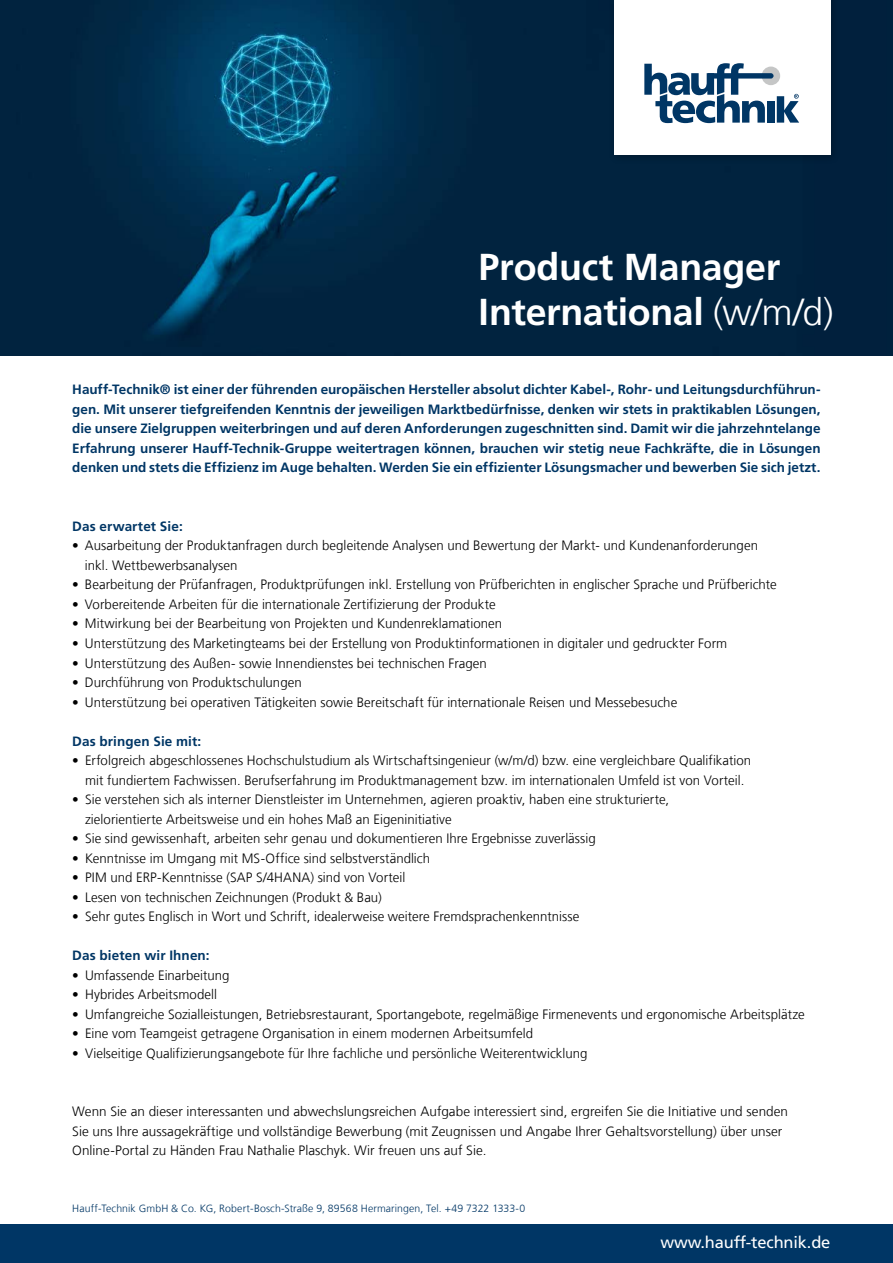
<style>
.page{position:relative;width:893px;height:1263px;background:#fff}
.page>*{position:absolute;margin:0;border:0;box-sizing:border-box;transform-origin:0 0}
.Head{font:700 37.5px "Frutigerfor Hauff";letter-spacing:-.01em;color:#fff}
.t1{font:16.5px "Frutigerfor Hauff";letter-spacing:-.01em;color:#fff}
.Mengentext{font:300 13.5px/19.5px "Frutigerfor Hauff";letter-spacing:.005em;color:#000}
.Einleitungstext{font:700 13.5px/19.5px "Frutigerfor Hauff";letter-spacing:.005em;color:#003665;text-align:justify}
.t2{font:300 10.5px "Frutigerfor Hauff";letter-spacing:.01em;color:#003665}
.s1{font-weight:300}
</style>
<div class="page">
<img style="left:0;top:0;width:893px;height:355px">
<div style="left:608px;top:0;width:233px;height:165px;background:#000;opacity:.25"></div>
<div style="left:614px;top:0;width:216px;height:154px;background:#fff"></div>
<svg style="left:644px;top:63px;width:155px;height:60px"></svg>
<div style="left:0;top:1225px;width:893px;height:38px;background:#003665"></div>
<p class="Head" style="left:479px;top:244px;width:303px">Product Manager</p>
<p class="Head" style="left:479px;top:289px;width:356px">International <span class="s1">(w/m/d)</span></p>
<p class="Einleitungstext" style="left:72px;top:380px;width:750px">Hauff-Technik® ist einer der führenden europäischen Hersteller absolut dichter Kabel-, Rohr- und Leitungsdurchführun&shy;gen. Mit unserer tiefgreifenden Kenntnis der jeweiligen Marktbedürfnisse, denken wir stets in praktikablen Lösungen, die unsere Zielgruppen weiterbringen und auf deren Anforderungen zugeschnitten sind. Damit wir die jahrzehntelange Erfahrung unserer Hauff-Technik-Gruppe weitertragen können, brauchen wir stetig neue Fachkräfte, die in Lösungen denken und stets die Effizienz im Auge behalten. Werden Sie ein effizienter Lösungsmacher und bewerben Sie sich jetzt.</p>
<p class="Einleitungstext" style="left:72px;top:516px;width:112px">Das erwartet Sie:</p>
<p class="Mengentext" style="left:85px;top:536px;width:675px;text-indent:-13px">• Ausarbeitung der Produktanfragen durch begleitende Analysen und Bewertung der Markt- und Kundenanforderungen inkl. Wettbewerbsanalysen</p>
<p class="Mengentext" style="left:72px;top:575px;width:706px">• Bearbeitung der Prüfanfragen, Produktprüfungen inkl. Erstellung von Prüfberichten in englischer Sprache und Prüfberichte</p>
<p class="Mengentext" style="left:72px;top:594px;width:425px">• Vorbereitende Arbeiten für die internationale Zertifizierung der Produkte</p>
<p class="Mengentext" style="left:72px;top:614px;width:432px">• Mitwirkung bei der Bearbeitung von Projekten und Kundenreklamationen</p>
<p class="Mengentext" style="left:72px;top:633px;width:656px">• Unterstützung des Marketingteams bei der Erstellung von Produktinformationen in digitaler und gedruckter Form</p>
<p class="Mengentext" style="left:72px;top:653px;width:416px">• Unterstützung des Außen- sowie Innendienstes bei technischen Fragen</p>
<p class="Mengentext" style="left:72px;top:672px;width:231px">• Durchführung von Produktschulungen</p>
<p class="Mengentext" style="left:72px;top:692px;width:607px">• Unterstützung bei operativen Tätigkeiten sowie Bereitschaft für internationale Reisen und Messebesuche</p>
<p class="Einleitungstext" style="left:72px;top:731px;width:131px">Das bringen Sie mit:</p>
<p class="Mengentext" style="left:72px;top:750px;width:680px;text-align:center">• Erfolgreich abgeschlossenes Hochschulstudium als Wirtschaftsingenieur (w/m/d) bzw. eine vergleichbare Qualifikation mit fundiertem Fachwissen. Berufserfahrung im Produktmanagement bzw. im internationalen Umfeld ist von Vorteil.</p>
<p class="Mengentext" style="left:85px;top:789px;width:586px;text-indent:-13px">• Sie verstehen sich als interner Dienstleister im Unternehmen, agieren proaktiv, haben eine strukturierte, zielorientierte Arbeitsweise und ein hohes Maß an Eigeninitiative</p>
<p class="Mengentext" style="left:72px;top:828px;width:525px">• Sie sind gewissenhaft, arbeiten sehr genau und dokumentieren Ihre Ergebnisse zuverlässig</p>
<p class="Mengentext" style="left:72px;top:848px;width:359px">• Kenntnisse im Umgang mit MS-Office sind selbstverständlich</p>
<p class="Mengentext" style="left:72px;top:867px;width:335px">• PIM und ERP-Kenntnisse (SAP S/4HANA) sind von Vorteil</p>
<p class="Mengentext" style="left:72px;top:887px;width:311px">• Lesen von technischen Zeichnungen (Produkt &amp; Bau)</p>
<p class="Mengentext" style="left:72px;top:906px;width:508px">• Sehr gutes Englisch in Wort und Schrift, idealerweise weitere Fremdsprachenkenntnisse</p>
<p class="Einleitungstext" style="left:72px;top:945px;width:139px">Das bieten wir Ihnen:</p>
<p class="Mengentext" style="left:72px;top:965px;width:159px">• Umfassende Einarbeitung</p>
<p class="Mengentext" style="left:72px;top:984px;width:146px">• Hybrides Arbeitsmodell</p>
<p class="Mengentext" style="left:72px;top:1004px;width:734px">• Umfangreiche Sozialleistungen, Betriebsrestaurant, Sportangebote, regelmäßige Firmenevents und ergonomische Arbeitsplätze</p>
<p class="Mengentext" style="left:72px;top:1023px;width:462px">• Eine vom Teamgeist getragene Organisation in einem modernen Arbeitsumfeld</p>
<p class="Mengentext" style="left:72px;top:1043px;width:517px">• Vielseitige Qualifizierungsangebote für Ihre fachliche und persönliche Weiterentwicklung</p>
<p class="Mengentext" style="left:72px;top:1101px;width:717px">Wenn Sie an dieser interessanten und abwechslungsreichen Aufgabe interessiert sind, ergreifen Sie die Initiative und senden</p>
<p class="Mengentext" style="left:72px;top:1121px;width:712px">Sie uns Ihre aussagekräftige und vollständige Bewerbung (mit Zeugnissen und Angabe Ihrer Gehaltsvorstellung) über unser</p>
<p class="Mengentext" style="left:72px;top:1140px;width:416px">Online-Portal zu Händen Frau Nathalie Plaschyk. Wir freuen uns auf Sie.</p>
<p class="t2" style="left:72px;top:1202px;width:455px">Hauff-Technik GmbH &amp; Co. KG, Robert-Bosch-Straße 9, 89568 Hermaringen, Tel. +49 7322 1333-0</p>
<p class="t1" style="left:661px;top:1232px;width:171px">www.hauff-technik.de</p>
</div>
